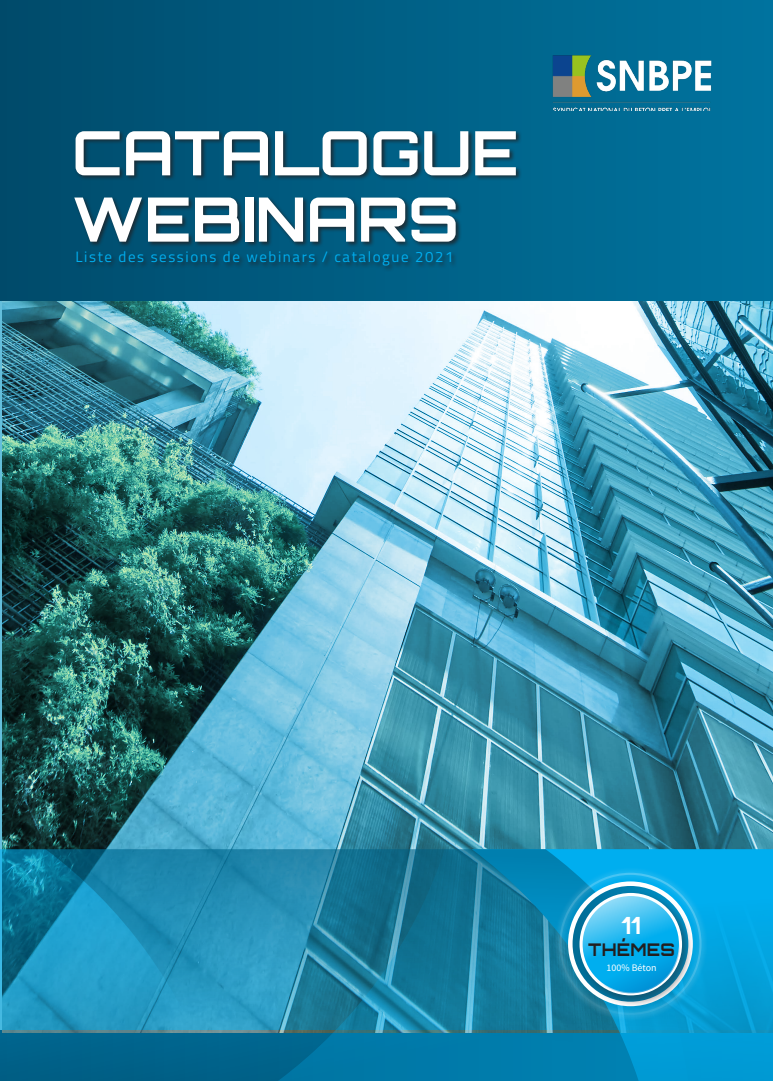
<style>
.page{position:relative;width:773px;height:1081px;background:#fff}
.page>*{position:absolute;margin:0;border:0;box-sizing:border-box;transform-origin:0 0}
.t1{font:700 61.25px/66.2px "Orbitron";color:#fff}
.t2{font:700 23.75px "Orbitron";color:#fff}
.t3{font:700 17.5px "Orbitron";letter-spacing:.01em;color:#231f20}
.t4{font:15px "Titillium Web";letter-spacing:.105em;color:#00aeef}
.t5{font:10px "Source Sans Pro";color:#fff}
</style>
<div class="page">
<div style="left:0;top:0;width:772px;height:1081px;background:linear-gradient(to right,#004b6b,#00749f)"></div>
<img style="left:0;top:301px;width:772px;height:548px">
<svg style="left:0;top:849px;width:45px;height:232px;background:#0f7a9f"></svg>
<svg style="left:712px;top:849px;width:60px;height:232px;background:#01a2de"></svg>
<svg style="left:45px;top:849px;width:667px;height:232px;background:#1683aa"></svg>
<div style="left:73px;top:130px;width:449px;height:118px;background:#231f20;opacity:.75"></div>
<div style="left:75px;top:251px;width:382px;height:21px;background:#231f20;opacity:.75"></div>
<img style="left:551px;top:53px;width:163px;height:58px">
<div style="left:553px;top:866px;width:154px;height:155px;background:#fff;opacity:.75"></div>
<h1 class="t1" style="left:72px;top:119px;width:448px">CATALOGUE<br>WEBINARS</h1>
<p class="t4" style="left:75px;top:246px;width:379px">Liste des sessions de webinars / catalogue 2021</p>
<h2 class="t2" style="left:621px;top:910px;width:20px">11</h2>
<p class="t3" style="left:588px;top:938px;width:88px">THÉMES</p>
<p class="t5" style="left:606px;top:961px;width:51px">100% Béton</p>
</div>
